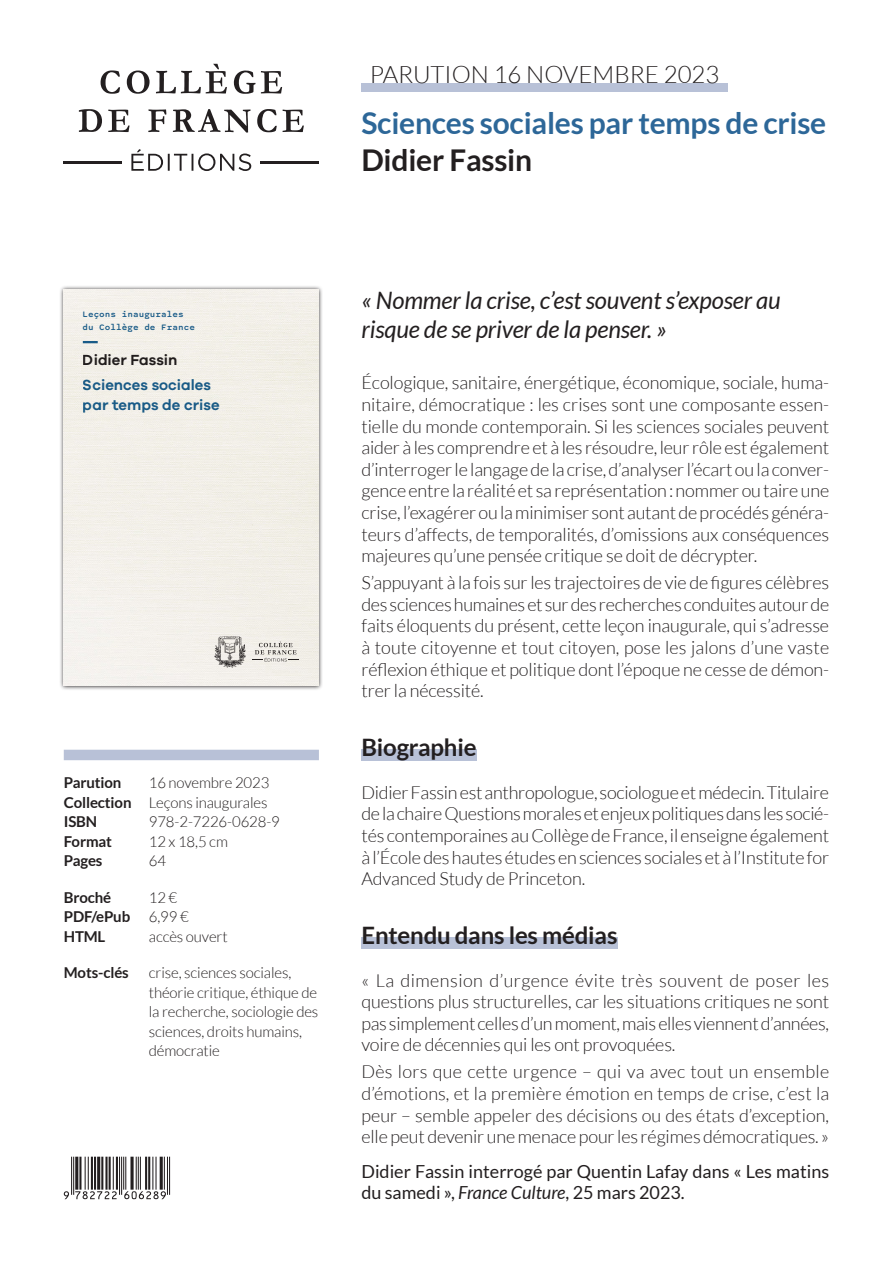
<style>
.page{position:relative;width:893px;height:1263px;background:#fff}
.page>*{position:absolute;margin:0;border:0;box-sizing:border-box;transform-origin:0 0}
.livre_titre{font:700 30px "Lato";letter-spacing:-.01em;color:#2d6798}
.livre_auteur{font:700 30px "Lato";letter-spacing:-.01em;color:#231f20}
.chapo{font:italic 24px/28.8px "Lato";letter-spacing:-.01em;color:#231f20}
.titre{font:700 24px "Lato";letter-spacing:-.005em;color:#231f20}
.date_parution{font:300 24px "Lato";color:#231f20}
.texte{font:300 18px/21.6px "Lato";letter-spacing:-.01em;color:#231f20;text-align:justify}
.reference_presse{font:18px/21.6px "Lato";color:#231f20}
.t1{font:600 15.15px/19.6px "Galano Grotesque";color:#1b6194}
.t2{font:600 15.15px "Galano Grotesque";color:#231f20}
.mots_cles{font:300 15px/19.5px "Lato";letter-spacing:-.01em;color:#231f20}
.autres{font:300 15px "Lato";letter-spacing:-.01em;color:#231f20}
.autres-2{font:700 15px "Lato";letter-spacing:-.005em;color:#231f20}
.debut_filet{font:300 15px "Lato";letter-spacing:-.01em;color:#231f20}
.mots_cles-2{font:700 15px "Lato";letter-spacing:-.01em;color:#231f20}
.debut_filet-2{font:700 15px "Lato";letter-spacing:-.005em;color:#231f20}
.debut_espace{font:700 15px "Lato";letter-spacing:-.005em;color:#231f20}
.debut_espace-2{font:300 15px "Lato";color:#231f20}
.t3{font:500 9.45px/13.2px "Spot Mono";color:#1b6194}
.s1{font-weight:700}
.s2{font-weight:300}
.s3{font-style:italic}
</style>
<div class="page">
<svg style="left:101px;top:64px;width:181px;height:30px"></svg>
<svg style="left:79px;top:109px;width:225px;height:24px"></svg>
<svg style="left:131px;top:149px;width:120px;height:22px"></svg>
<hr style="left:64px;top:161px;width:58px;height:2px;background:#231f20">
<hr style="left:261px;top:161px;width:58px;height:2px;background:#231f20">
<div style="left:64px;top:750px;width:255px;height:10px;background:#b8c1d7"></div>
<div style="left:361px;top:749px;width:116px;height:11px;background:#b8c1d7"></div>
<div style="left:361px;top:937px;width:257px;height:11px;background:#b8c1d7"></div>
<svg style="left:60px;top:286px;width:262px;height:404px;background:#d2d1d0"></svg>
<div style="left:64px;top:290px;width:255px;height:396px;background:#f2f0e9"></div>
<svg style="left:83px;top:341px;width:15px;height:2px"></svg>
<svg style="left:214px;top:636px;width:32px;height:32px"></svg>
<svg style="left:252px;top:642px;width:47px;height:19px"></svg>
<div style="left:361px;top:83px;width:367px;height:9px;background:#b8c1d7"></div>
<hr style="left:169px;top:1157px;width:1px;height:38px;background:#231f20">
<hr style="left:167px;top:1157px;width:1px;height:38px;background:#231f20">
<hr style="left:164px;top:1157px;width:1px;height:33px;background:#231f20">
<hr style="left:160px;top:1157px;width:3px;height:33px;background:#231f20">
<hr style="left:155px;top:1157px;width:2px;height:33px;background:#231f20">
<hr style="left:152px;top:1157px;width:1px;height:33px;background:#231f20">
<hr style="left:148px;top:1157px;width:2px;height:33px;background:#231f20">
<hr style="left:145px;top:1157px;width:2px;height:33px;background:#231f20">
<hr style="left:140px;top:1157px;width:1px;height:33px;background:#231f20">
<hr style="left:138px;top:1157px;width:1px;height:33px;background:#231f20">
<hr style="left:136px;top:1157px;width:1px;height:33px;background:#231f20">
<svg style="left:130px;top:1157px;width:4px;height:33px"></svg>
<hr style="left:125px;top:1157px;width:1px;height:33px;background:#231f20">
<hr style="left:123px;top:1157px;width:1px;height:33px;background:#231f20">
<hr style="left:121px;top:1157px;width:1px;height:38px;background:#231f20">
<hr style="left:119px;top:1157px;width:1px;height:38px;background:#231f20">
<hr style="left:116px;top:1157px;width:2px;height:33px;background:#231f20">
<hr style="left:113px;top:1157px;width:1px;height:33px;background:#231f20">
<hr style="left:109px;top:1157px;width:2px;height:33px;background:#231f20">
<hr style="left:105px;top:1157px;width:3px;height:33px;background:#231f20">
<hr style="left:101px;top:1157px;width:2px;height:33px;background:#231f20">
<hr style="left:97px;top:1157px;width:3px;height:33px;background:#231f20">
<hr style="left:94px;top:1157px;width:2px;height:33px;background:#231f20">
<hr style="left:91px;top:1157px;width:2px;height:33px;background:#231f20">
<hr style="left:88px;top:1157px;width:1px;height:33px;background:#231f20">
<hr style="left:85px;top:1157px;width:1px;height:33px;background:#231f20">
<hr style="left:79px;top:1157px;width:2px;height:33px;background:#231f20">
<hr style="left:75px;top:1157px;width:3px;height:33px;background:#231f20">
<hr style="left:73px;top:1157px;width:1px;height:38px;background:#231f20">
<hr style="left:71px;top:1157px;width:1px;height:38px;background:#231f20">
<svg style="left:64px;top:1191px;width:102px;height:8px"></svg>
<p class="date_parution" style="left:370px;top:62px;width:351px">PARUTION 16 NOVEMBRE 2023</p>
<p class="livre_titre" style="left:361px;top:105px;width:466px">Sciences sociales par temps de crise</p>
<p class="livre_auteur" style="left:361px;top:143px;width:172px">Didier Fassin</p>
<p class="t3" style="left:82px;top:307px;width:114px">Leçons inaugurales du Collège de France</p>
<p class="t2" style="left:83px;top:350px;width:96px">Didier Fassin</p>
<p class="t1" style="left:83px;top:375px;width:138px">Sciences sociales par temps de crise</p>
<p class="debut_filet-2" style="left:64px;top:774px;width:59px">Parution</p>
<p class="debut_filet" style="left:149px;top:775px;width:122px">16 novembre 2023</p>
<p class="autres" style="left:64px;top:794px;width:205px"><span class="s1">Collection</span> Leçons inaugurales</p>
<p class="autres-2" style="left:64px;top:813px;width:35px">ISBN</p>
<p class="autres" style="left:149px;top:814px;width:133px">978-2-7226-0628-9</p>
<p class="autres-2" style="left:64px;top:833px;width:50px">Format</p>
<p class="autres" style="left:149px;top:833px;width:81px">12 x 18,5 cm</p>
<p class="autres-2" style="left:64px;top:852px;width:40px">Pages</p>
<p class="autres" style="left:149px;top:853px;width:19px">64</p>
<p class="debut_espace" style="left:64px;top:889px;width:49px">Broché</p>
<p class="debut_espace-2" style="left:149px;top:889px;width:30px">12 €</p>
<p class="autres-2" style="left:64px;top:908px;width:126px">PDF/ePub <span class="s2">6,99 €</span></p>
<p class="autres-2" style="left:64px;top:928px;width:43px">HTML</p>
<p class="autres" style="left:149px;top:928px;width:80px">accès ouvert</p>
<p class="mots_cles-2" style="left:64px;top:964px;width:67px">Mots-clés</p>
<p class="mots_cles" style="left:149px;top:963px;width:171px">crise, sciences sociales, théorie critique, éthique de la recherche, sociologie des sciences, droits humains, démocratie</p>
<p class="chapo" style="left:361px;top:287px;width:421px">« Nommer la crise, c’est souvent s’exposer au risque de se priver de la penser. »</p>
<p class="texte" style="left:361px;top:372px;width:469px">Écologique, sanitaire, énergétique, économique, sociale, huma&shy;nitaire, démocratique : les crises sont une composante essen&shy;tielle du monde contemporain. Si les sciences sociales peuvent aider à les comprendre et à les résoudre, leurrôle est également d’interrogerle langagede la crise,d’analyserl’écartoula conver&shy;gence entre la réalité et sa représentation :nommer outaireune crise, l’exagéreroulaminimiser sont autantdeprocédés généra&shy;teurs -d’affects, de temporalités, d’omissions aux conséquences majeures qu’une pensée critique se doit de décrypter.</p>
<p class="texte" style="left:361px;top:572px;width:469px">S’appuyant à la fois sur les trajectoires de vie de figures célèbres des scienceshumaineset surdes recherchesconduitesautourde faits éloquents du présent, cette leçon inaugurale, qui s’adresse à toute citoyenne et tout citoyen, pose les jalons d’une vaste réflexion éthique et politique dont l’époque ne cesse de démon&shy;trer la nécessité.</p>
<p class="titre" style="left:361px;top:733px;width:117px">Biographie</p>
<p class="texte" style="left:361px;top:781px;width:469px">DidierFassinestanthropologue, sociologueetmédecin.Titulaire delachaireQuestionsmoralesetenjeuxpolitiquesdanslessocié&shy;tés contemporaines auCollègedeFrance, il enseigne également à l’Écoledeshautesétudesensciences socialeset à l’Institutefor Advanced Study de Princeton.</p>
<p class="titre" style="left:361px;top:921px;width:258px">Entendu dans les médias</p>
<p class="texte" style="left:361px;top:969px;width:469px">« La dimension d’urgence évite très souvent de poser les questions plus structurelles, car les situations critiques ne sont pas simplementcellesd’unmoment,maisellesviennentd’années, voire de décennies qui les ont provoquées.</p>
<p class="texte" style="left:361px;top:1061px;width:469px">Dès lors que cette urgence – qui va avec tout un ensemble d’émotions, et la première émotion en temps de crise, c’est la peur – semble appeler des décisions ou des états d’exception, elle peut devenir unemenace pourles régimes démocratiques. »</p>
<p class="reference_presse" style="left:361px;top:1160px;width:469px">Didier Fassin interrogé par Quentin Lafay dans « Les matins du samedi », <span class="s3">France Culture</span>, 25 mars 2023.</p>
</div>
